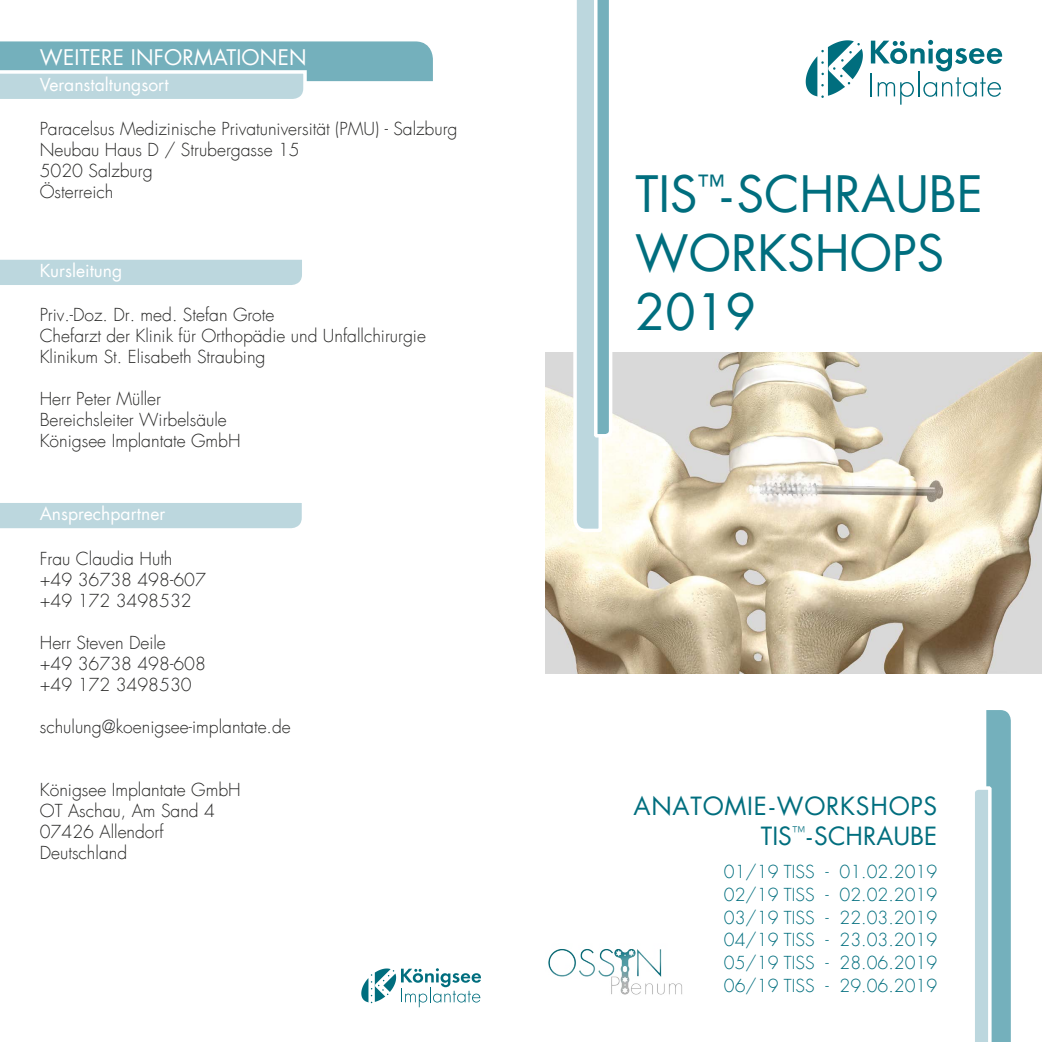
<style>
.page{position:relative;width:1042px;height:1042px;background:#fff}
.page>*{position:absolute;margin:0;border:0;box-sizing:border-box;transform-origin:0 0}
.t1{font:49px/58.8px "Futura Com";color:#006e7e}
.t2{font:24.5px/29.4px "Futura Com";letter-spacing:.03em;color:#006e7e;text-align:right}
.t3{font:21px "Futura Com";letter-spacing:.01em;color:#fff}
.t4{font:300 17.5px/21px "Futura Com";color:#282827}
.t5{font:300 17.5px/22.8px "Futura Com";color:#006e7e;text-align:justify}
.t6{font:17.5px "Futura Com";color:#fff}
</style>
<div class="page">
<img style="left:546px;top:352px;width:496px;height:322px">
<svg style="left:975px;top:710px;width:36px;height:332px;background:#9ec7d0"></svg>
<hr style="left:870px;top:73px;width:2px;height:23px;background:#006e7e">
<svg style="left:871px;top:40px;width:131px;height:65px"></svg>
<svg style="left:806px;top:40px;width:57px;height:58px"></svg>
<svg style="left:571px;top:0;width:43px;height:534px"></svg>
<svg style="left:0;top:41px;width:433px;height:58px;background:#9ec7d0"></svg>
<svg style="left:361px;top:968px;width:120px;height:39px"></svg>
<div style="left:0;top:503px;width:302px;height:26px;background:#bcd7de"></div>
<div style="left:0;top:259px;width:302px;height:26px;background:#bcd7de"></div>
<img style="left:548px;top:949px;width:134px;height:46px">
<p class="t3" style="left:40px;top:43px;width:268px">WEITERE INFORMATIONEN</p>
<p class="t6" style="left:40px;top:73px;width:130px">Veranstaltungsort</p>
<p class="t4" style="left:40px;top:118px;width:419px">Paracelsus Medizinische Privatuniversität (PMU) - Salzburg<br>Neubau Haus D / Strubergasse 15<br>5020 Salzburg<br>Österreich</p>
<p class="t6" style="left:40px;top:259px;width:84px">Kursleitung</p>
<p class="t4" style="left:40px;top:305px;width:388px">Priv.-Doz. Dr. med. Stefan Grote<br>Chefarzt der Klinik für Orthopädie und Unfallchirurgie<br>Klinikum St. Elisabeth Straubing</p>
<p class="t4" style="left:40px;top:389px;width:202px">Herr Peter Müller<br>Bereichsleiter Wirbelsäule<br>Königsee Implantate GmbH</p>
<p class="t6" style="left:40px;top:502px;width:127px">Ansprechpartner</p>
<p class="t4" style="left:40px;top:548px;width:168px">Frau Claudia Huth +49 36738 498-607 +49 172 3498532</p>
<p class="t4" style="left:40px;top:632px;width:168px">Herr Steven Deile<br>+49 36738 498-608 +49 172 3498530</p>
<p class="t4" style="left:40px;top:716px;width:252px">schulung@koenigsee-implantate.de</p>
<p class="t4" style="left:40px;top:779px;width:202px">Königsee Implantate GmbH<br>OT Aschau, Am Sand 4<br>07426 Allendorf<br>Deutschland</p>
<h1 class="t1" style="left:635px;top:164px;width:349px">TIS<sup>™</sup>- SCHRAUBE<br>WORKSHOPS<br>2019</h1>
<h2 class="t2" style="left:633px;top:791px;width:305px">ANATOMIE-WORKSHOPS<br>TIS<sup>™</sup>-SCHRAUBE</h2>
<p class="t5" style="left:724px;top:860px;width:215px">01/19 TISS - 01.02.2019<br>02/19 TISS - 02.02.2019<br>03/19 TISS - 22.03.2019<br>04/19 TISS - 23.03.2019<br>05/19 TISS - 28.06.2019<br>06/19 TISS - 29.06.2019</p>
</div>
